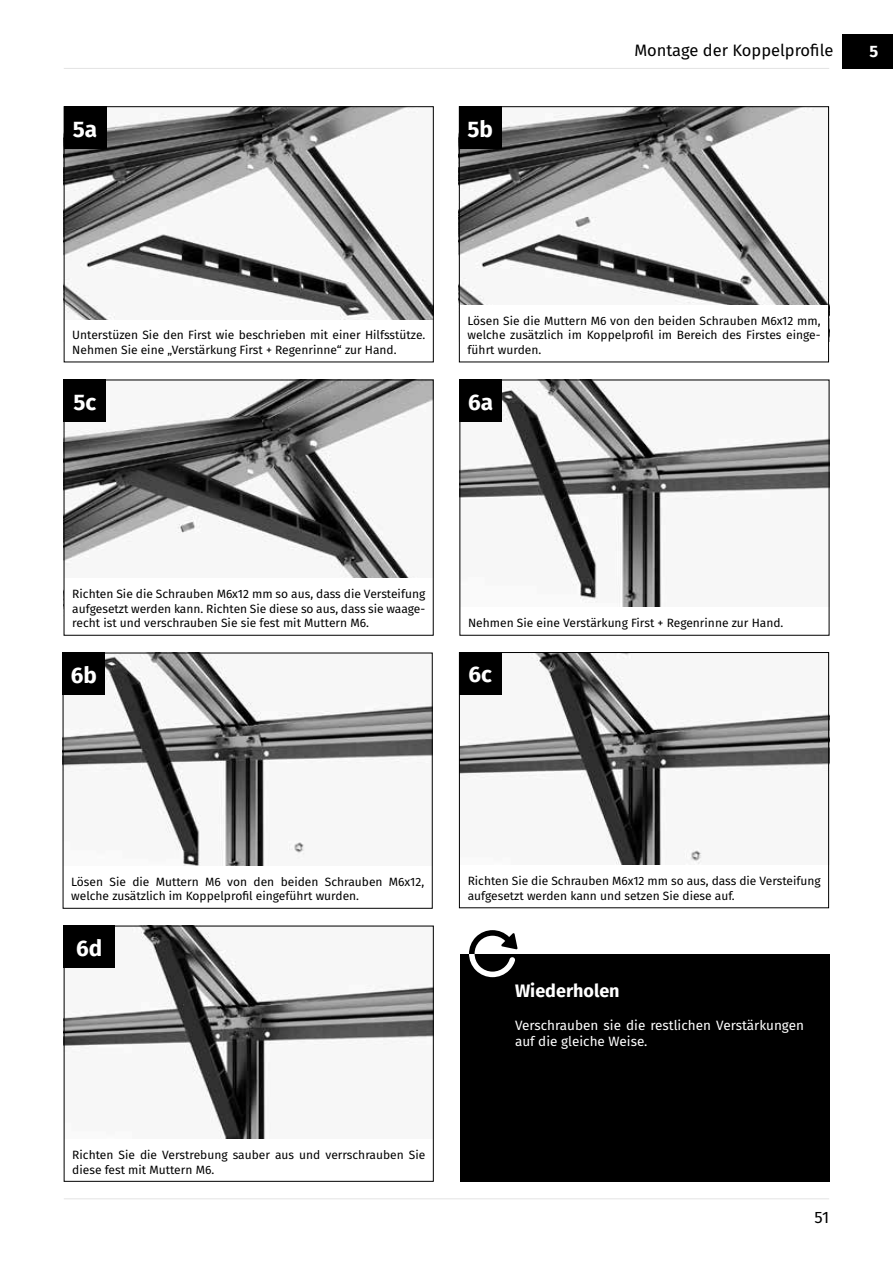
<style>
.page{position:relative;width:893px;height:1263px;background:#fff}
.page>*{position:absolute;margin:0;border:0;box-sizing:border-box;transform-origin:0 0}
.t1{font:700 22.5px "Fira Sans";color:#fff}
.t2{font:700 18px "Fira Sans";color:#fff}
.t3{font:16.5px "Fira Sans";color:#000}
.t4{font:700 16.5px "Fira Sans";color:#fff}
.t5{font:13.5px/16.2px "Fira Sans";color:#fff}
.t6{font:12px/14.4px "Fira Sans";color:#000}
</style>
<div class="page">
<hr style="left:64px;top:1198px;width:765px;height:1px;background:#e3e3e3">
<img style="left:66px;top:108px;width:366px;height:212px">
<img style="left:461px;top:382px;width:366px;height:225px">
<img style="left:66px;top:382px;width:366px;height:196px">
<img style="left:65px;top:655px;width:366px;height:211px">
<img style="left:461px;top:654px;width:366px;height:211px">
<img style="left:66px;top:928px;width:366px;height:211px">
<img style="left:461px;top:108px;width:366px;height:197px">
<hr style="left:64px;top:68px;width:765px;height:1px;background:#e3e3e3">
<div style="left:842px;top:35px;width:51px;height:34px;background:#000"></div>
<div style="left:460px;top:955px;width:369px;height:227px;background:#000"></div>
<svg style="left:469px;top:930px;width:49px;height:47px"></svg>
<div style="left:64px;top:106px;width:370px;height:256px;border:1px solid #000"></div>
<div style="left:64px;top:106px;width:42px;height:43px;background:#000"></div>
<div style="left:63px;top:653px;width:370px;height:256px;border:1px solid #000"></div>
<div style="left:64px;top:926px;width:370px;height:256px;border:1px solid #000"></div>
<div style="left:459px;top:380px;width:43px;height:42px;background:#000"></div>
<div style="left:459px;top:652px;width:370px;height:256px;border:1px solid #000"></div>
<div style="left:459px;top:652px;width:43px;height:43px;background:#000"></div>
<div style="left:459px;top:106px;width:370px;height:256px;border:1px solid #000"></div>
<div style="left:459px;top:106px;width:42px;height:43px;background:#000"></div>
<div style="left:64px;top:380px;width:42px;height:42px;background:#000"></div>
<div style="left:63px;top:653px;width:42px;height:42px;background:#000"></div>
<div style="left:64px;top:926px;width:51px;height:42px;background:#000"></div>
<h1 class="t1" style="left:73px;top:110px;width:26px">5a</h1>
<h1 class="t1" style="left:467px;top:110px;width:27px">5b</h1>
<h3 class="t3" style="left:634px;top:38px;width:201px">Montage der Koppelprofile</h3>
<h3 class="t4" style="left:869px;top:38px;width:10px">5</h3>
<p class="t6" style="left:72px;top:328px;width:353px">Unterstüzen Sie den First wie beschrieben mit einer Hilfsstütze.<br>Nehmen Sie eine „Verstärkung First + Regenrinne“ zur Hand.</p>
<h1 class="t1" style="left:74px;top:383px;width:24px">5c</h1>
<p class="t6" style="left:468px;top:313px;width:354px;text-align:justify">Lösen Sie die Muttern M6 von den beiden Schrauben M6x12 mm, welche zusätzlich im Koppelprofil im Bereich des Firstes einge&shy;führt wurden.</p>
<h1 class="t1" style="left:468px;top:383px;width:27px">6a</h1>
<p class="t6" style="left:72px;top:587px;width:354px;text-align:justify">Richten Sie die Schrauben M6x12 mm so aus, dass die Versteifung aufgesetzt werden kann. Richten Sie diese so aus, dass sie waage&shy;recht ist und verschrauben Sie sie fest mit Muttern M6.</p>
<h1 class="t1" style="left:71px;top:656px;width:28px">6b</h1>
<p class="t6" style="left:468px;top:615px;width:316px">Nehmen Sie eine Verstärkung First + Regenrinne zur Hand.</p>
<h1 class="t1" style="left:469px;top:656px;width:25px">6c</h1>
<p class="t6" style="left:71px;top:874px;width:354px">Lösen Sie die Muttern M6 von den beiden Schrauben M6x12, welche zusätzlich im Koppelprofil eingeführt wurden.</p>
<p class="t6" style="left:468px;top:873px;width:355px">Richten Sie die Schrauben M6x12 mm so aus, dass die Versteifung aufgesetzt werden kann und setzen Sie diese auf.</p>
<h1 class="t1" style="left:76px;top:929px;width:28px">6d</h1>
<p class="t6" style="left:72px;top:1147px;width:354px">Richten Sie die Verstrebung sauber aus und verrschrauben Sie diese fest mit Muttern M6.</p>
<h2 class="t2" style="left:515px;top:976px;width:106px">Wiederholen</h2>
<p class="t5" style="left:515px;top:1016px;width:290px">Verschrauben sie die restlichen Verstärkungen auf die gleiche Weise.</p>
<h3 class="t3" style="left:815px;top:1205px;width:16px">51</h3>
</div>
